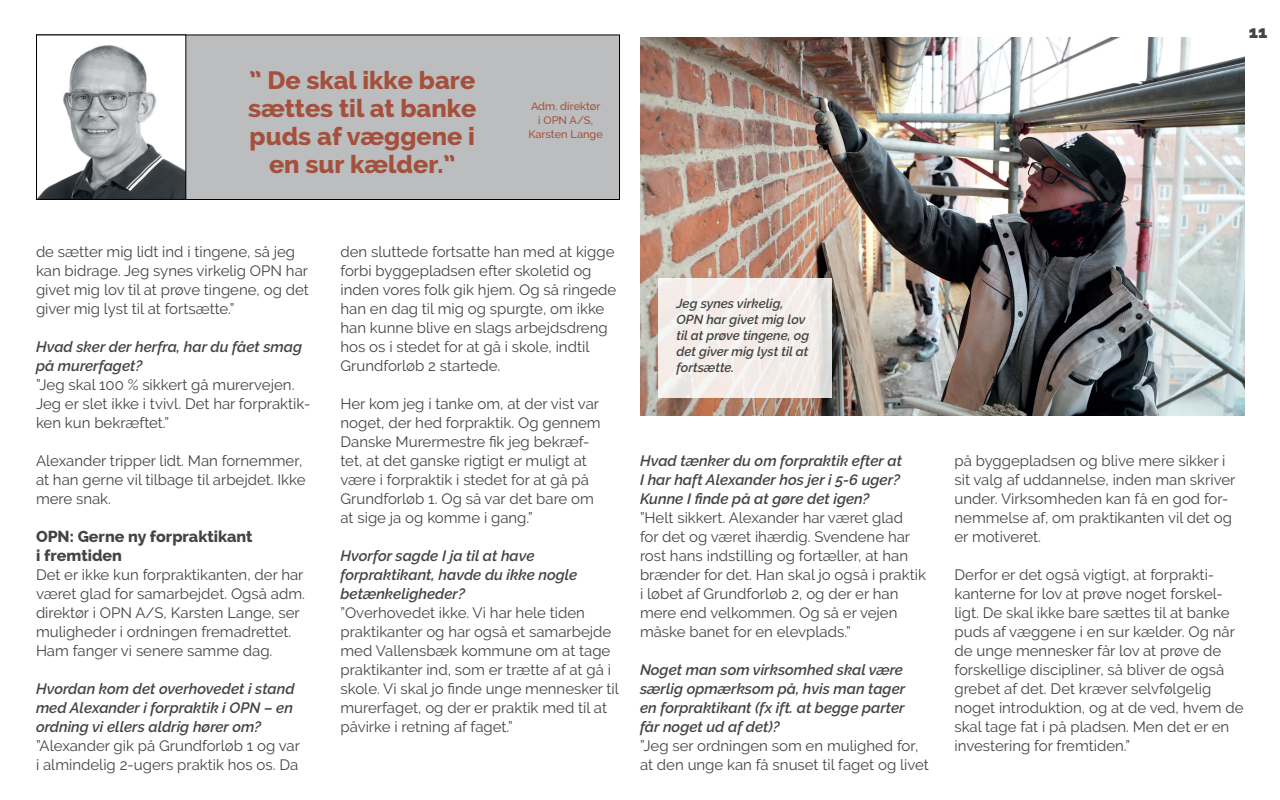
<style>
.page{position:relative;width:1280px;height:800px;background:#fff}
.page>*{position:absolute;margin:0;border:0;box-sizing:border-box;transform-origin:0 0}
.t1{font:800 25.2px/28.1px "Raleway";color:#a4503c;text-align:center}
.t2{font:900 17px "Raleway";color:#424446}
.t3{font:800 16px/19px "Raleway";color:#424446}
.t4{font:15px/19px "Raleway";color:#424446}
.t5{font:italic 600 15px/19px "Raleway";color:#424446}
.t6{font:italic 600 13px/16px "Raleway";color:#424446}
.t7{font:500 11px/14px "Raleway";color:#a4503c;text-align:center}
</style>
<div class="page">
<img style="left:640px;top:37px;width:604px;height:379px">
<svg style="left:658px;top:279px;width:174px;height:119px;fill:#f5ece7"></svg>
<div style="left:36px;top:35px;width:584px;height:165px;background:#bbbdbe"></div>
<div style="left:36px;top:35px;width:584px;height:165px;border:1px solid #000001"></div>
<img style="left:38px;top:37px;width:146px;height:161px">
<div style="left:36px;top:35px;width:150px;height:165px;border:1px solid #000001"></div>
<h1 class="t1" style="left:248px;top:66px;width:230px">” De skal ikke bare sættes til at banke puds af væggene i en sur kælder.”</h1>
<p class="t7" style="left:528px;top:99px;width:76px">Adm. direktør i OPN A/S,<br>Karsten Lange</p>
<p class="t2" style="left:1249px;top:22px;width:20px">11</p>
<p class="t4" style="left:36px;top:242px;width:274px">de sætter mig lidt ind i tingene, så jeg kan bidrage. Jeg synes virkelig OPN har givet mig lov til at prøve tingene, og det giver mig lyst til at fortsætte.”</p>
<p class="t5" style="left:36px;top:337px;width:268px">Hvad sker der herfra, har du fået smag på murerfaget?</p>
<p class="t4" style="left:36px;top:375px;width:276px">”Jeg skal 100 % sikkert gå murervejen.<br>Jeg er slet ikke i tvivl. Det har forpraktik&shy;ken kun bekræftet.”</p>
<p class="t4" style="left:36px;top:451px;width:271px">Alexander tripper lidt. Man fornemmer, at han gerne vil tilbage til arbejdet. Ikke mere snak.</p>
<p class="t3" style="left:36px;top:527px;width:218px">OPN: Gerne ny forpraktikant i fremtiden</p>
<p class="t4" style="left:36px;top:565px;width:271px">Det er ikke kun forpraktikanten, der har været glad for samarbejdet. Også adm. direktør i OPN A/S, Karsten Lange, ser muligheder i ordningen fremadrettet.<br>Ham fanger vi senere samme dag.</p>
<p class="t5" style="left:36px;top:679px;width:260px;text-align:justify">Hvordan kom det overhovedet i stand med Alexander i forpraktik i OPN – en ordning vi ellers aldrig hører om?</p>
<p class="t4" style="left:36px;top:736px;width:266px">”Alexander gik på Grundforløb 1 og var i almindelig 2-ugers praktik hos os. Da</p>
<p class="t4" style="left:340px;top:242px;width:277px">den sluttede fortsatte han med at kigge forbi byggepladsen efter skoletid og inden vores folk gik hjem. Og så ringede han en dag til mig og spurgte, om ikke han kunne blive en slags arbejdsdreng hos os i stedet for at gå i skole, indtil Grundforløb 2 startede.</p>
<p class="t4" style="left:340px;top:394px;width:262px">Her kom jeg i tanke om, at der vist var noget, der hed forpraktik. Og gennem Danske Murermestre fik jeg bekræf&shy;tet, at det ganske rigtigt er muligt at være i forpraktik i stedet for at gå på Grundforløb 1. Og så var det bare om at sige ja og komme i gang.”</p>
<p class="t5" style="left:341px;top:546px;width:238px">Hvorfor sagde I ja til at have forpraktikant, havde du ikke nogle betænkeligheder?</p>
<p class="t4" style="left:341px;top:603px;width:280px">”Overhovedet ikke. Vi har hele tiden praktikanter og har også et samarbejde med Vallensbæk kommune om at tage praktikanter ind, som er trætte af at gå i skole. Vi skal jo finde unge mennesker til murerfaget, og der er praktik med til at påvirke i retning af faget.”</p>
<p class="t6" style="left:677px;top:296px;width:134px">Jeg synes virkelig,<br>OPN har givet mig lov til at prøve tingene, og det giver mig lyst til at fortsætte.</p>
<p class="t5" style="left:640px;top:451px;width:264px;text-align:justify">Hvad tænker du om forpraktik efter at I har haft Alexander hos jer i 5-6 uger?<br>Kunne I finde på at gøre det igen?</p>
<p class="t4" style="left:640px;top:508px;width:287px">”Helt sikkert. Alexander har været glad<br>for det og været ihærdig. Svendene har rost hans indstilling og fortæller, at han brænder for det. Han skal jo også i praktik i løbet af Grundforløb 2, og der er han mere end velkommen. Og så er vejen måske banet for en elevplads.”</p>
<p class="t5" style="left:640px;top:660px;width:267px">Noget man som virksomhed skal være særlig opmærksom på, hvis man tager en forpraktikant (fx ift. at begge parter får noget ud af det)?</p>
<p class="t4" style="left:640px;top:736px;width:290px">”Jeg ser ordningen som en mulighed for, at den unge kan få snuset til faget og livet</p>
<p class="t4" style="left:955px;top:451px;width:283px">på byggepladsen og blive mere sikker i sit valg af uddannelse, inden man skriver under. Virksomheden kan få en god for&shy;nemmelse af, om praktikanten vil det og er motiveret.</p>
<p class="t4" style="left:955px;top:565px;width:291px">Derfor er det også vigtigt, at forprakti&shy;kanterne for lov at prøve noget forskel&shy;ligt. De skal ikke bare sættes til at banke puds af væggene i en sur kælder. Og når de unge mennesker får lov at prøve de forskellige discipliner, så bliver de også grebet af det. Det kræver selvfølgelig noget introduktion, og at de ved, hvem de skal tage fat i på pladsen. Men det er en investering for fremtiden.”</p>
</div>
